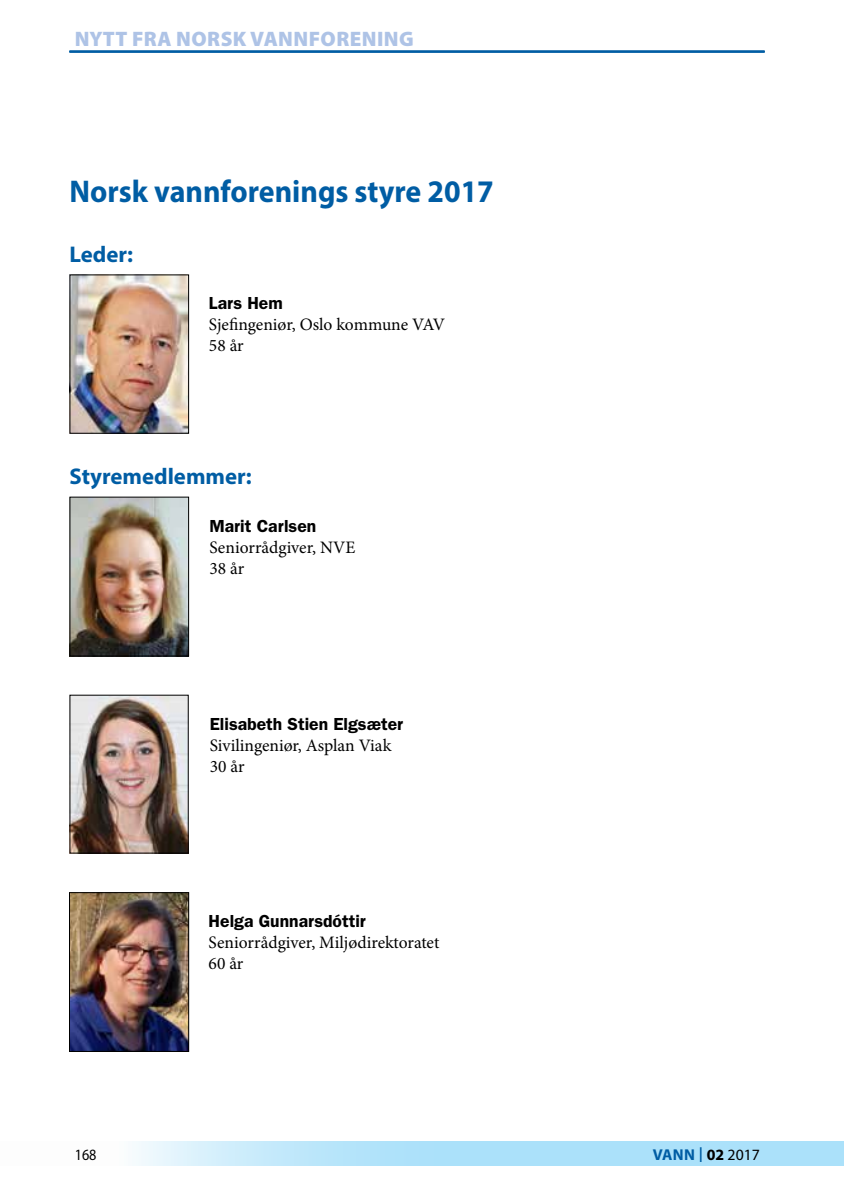
<style>
.page{position:relative;width:844px;height:1191px;background:#fff}
.page>*{position:absolute;margin:0;border:0;box-sizing:border-box;transform-origin:0 0}
.t1{font:700 31.5px "Myriad Pro";color:#005da4;scale:.95 1}
.t2{font:700 22.75px "Myriad Pro";color:#005da4}
.t3{font:900 21px "Myriad Pro";letter-spacing:.02em;color:#aec3e6}
.t4{font:17.5px/21px "Minion Pro";color:#000}
.t5{font:600 17.5px "Franklin Gothic";color:#000}
.t6{font:700 15.75px "Myriad Pro";letter-spacing:.01em;color:#005da4}
.t7{font:15.75px "Myriad Pro";color:#000;scale:.9 1}
.s1{font-weight:400;font-size:21.88px}
.s2{color:#000}
.s3{font-weight:400;color:#000}
</style>
<div class="page">
<svg style="left:136px;top:1141px;width:707px;height:25px;background:#b6e4fa"></svg>
<hr style="left:69px;top:51px;width:695px;height:1px;background:#005da4">
<img style="left:71px;top:696px;width:116px;height:155px">
<div style="left:69px;top:694px;width:120px;height:159px;border:1px solid #000"></div>
<img style="left:71px;top:276px;width:116px;height:156px">
<div style="left:69px;top:274px;width:120px;height:160px;border:1px solid #000"></div>
<img style="left:71px;top:498px;width:116px;height:156px">
<div style="left:69px;top:496px;width:120px;height:160px;border:1px solid #000"></div>
<img style="left:71px;top:894px;width:116px;height:155px">
<div style="left:69px;top:892px;width:120px;height:159px;border:1px solid #000"></div>
<p class="t3" style="left:75px;top:24px;width:340px">NYTT FRA NORSK VANNFORENING</p>
<h1 class="t1" style="left:69px;top:171px;width:448px">Norsk vannforenings styre 2017</h1>
<h2 class="t2" style="left:69px;top:239px;width:65px">Leder:</h2>
<p class="t5" style="left:209px;top:292px;width:75px">Lars Hem</p>
<p class="t4" style="left:209px;top:313px;width:237px">Sjefingeniør, Oslo kommune VAV<br>58 år</p>
<h2 class="t2" style="left:69px;top:461px;width:184px">Styremedlemmer:</h2>
<p class="t5" style="left:209px;top:515px;width:108px">Marit Carlsen</p>
<p class="t4" style="left:209px;top:536px;width:147px">Seniorrådgiver, NVE<br>38 år</p>
<p class="t5" style="left:210px;top:713px;width:195px">Elisabeth Stien Elgsæter</p>
<p class="t4" style="left:210px;top:734px;width:183px">Sivilingeniør, Asplan Viak<br>30 år</p>
<p class="t7" style="left:75px;top:1145px;width:26px">168</p>
<p class="t5" style="left:208px;top:910px;width:159px">Helga Gunnarsdóttir</p>
<p class="t4" style="left:208px;top:931px;width:232px">Seniorrådgiver, Miljødirektoratet<br>60 år</p>
<p class="t6" style="left:652px;top:1144px;width:109px">VANN <span class="s1">I</span> <span class="s2">02</span> <span class="s3">2017</span></p>
</div>
